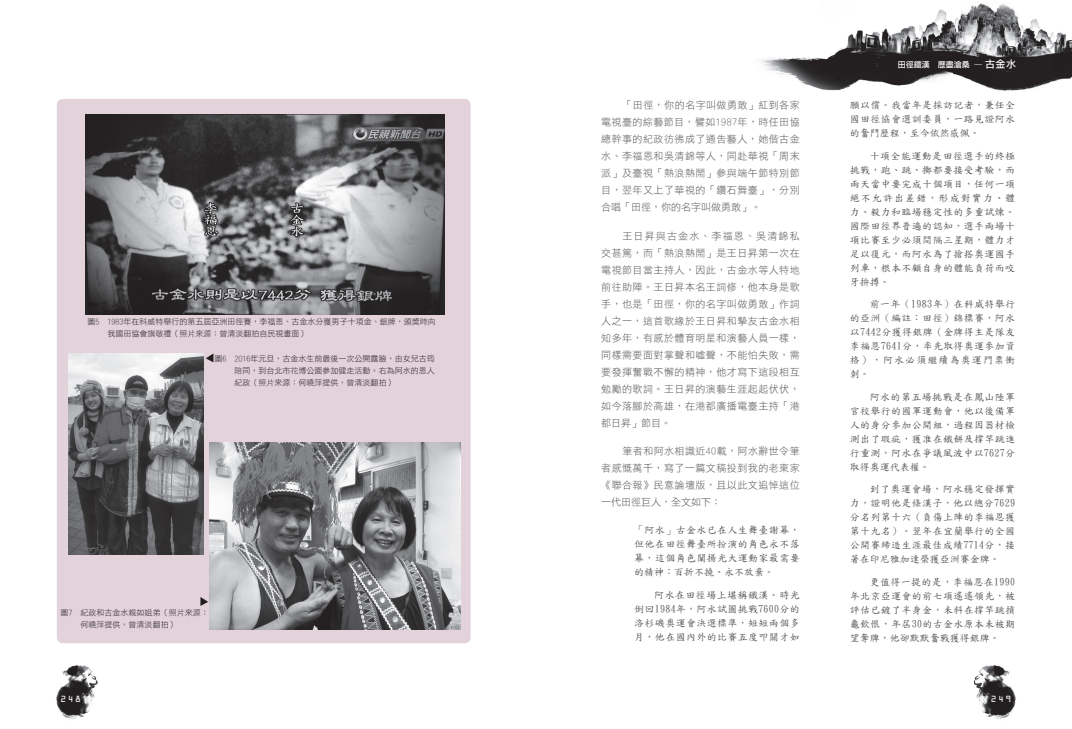
<style>
.page{position:relative;width:1072px;height:729px;background:#fff}
.page>*{position:absolute;margin:0;border:0;box-sizing:border-box;transform-origin:0 0}
.t1{font:10px/14px "DF Kai Shu SB Estd BF";letter-spacing:.035em;color:#57585a;text-align:justify}
.t2{font:10px/17px "DF Hei Lt HK BF";letter-spacing:.045em;color:#57585a;text-align:justify}
.t3{font:8px/12px "DF Hei Lt HK BF";color:#231f20}
.t4{font:8px "DF Li Hei Md WIN BF";color:#fff}
.t5{font:8px "OCRA Std";letter-spacing:.2em;color:#fff}
.s1{font-size:10px}
</style>
<div class="page">
<div style="left:57px;top:99px;width:413px;height:544px;background:#e4d2db;border-radius:6px"></div>
<svg style="left:206px;top:353px;width:7px;height:9px"></svg>
<img style="left:85px;top:114px;width:359px;height:201px">
<img style="left:69px;top:353px;width:135px;height:201px">
<img style="left:209px;top:442px;width:251px;height:187px">
<svg style="left:200px;top:597px;width:8px;height:9px"></svg>
<img style="left:56px;top:665px;width:42px;height:54px">
<img style="left:760px;top:3px;width:311px;height:88px">
<img style="left:974px;top:665px;width:42px;height:55px">
<p class="t3" style="left:108px;top:315px;width:330px;text-indent:-20px">圖5　1983年在科威特舉行的第五屆亞洲田徑賽，李福恩、古金水分獲男子十項金、銀牌，頒獎時向我國田協會旗敬禮（照片來源：曾清淡翻拍自民視畫面）</p>
<p class="t3" style="left:234px;top:352px;width:201px;text-align:justify;text-indent:-20px">圖6　2016年元旦，古金水生前最後一次公開露臉，由女兒古筠陪同，到台北市花博公園參加健走活動。右為阿水的恩人紀政（照片來源：何曉萍提供，曾清淡翻拍）</p>
<p class="t3" style="left:81px;top:606px;width:129px;text-indent:-20px">圖7　紀政和古金水親如姐弟（照片來源：何曉萍提供，曾清淡翻拍）</p>
<p class="t5" style="left:61px;top:695px;width:22px">248</p>
<p class="t2" style="left:601px;top:97px;width:200px;text-indent:21px">「田徑，你的名字叫做勇敢」紅到各家電視臺的綜藝節目，譬如1987年，時任田協總幹事的紀政彷彿成了通告藝人，她偕古金水、李福恩和吳清錦等人，同赴華視「周末派」及臺視「熱浪熱鬧」參與端午節特別節目，翌年又上了華視的「鑽石舞臺」，分別合唱「田徑，你的名字叫做勇敢」。</p>
<p class="t2" style="left:601px;top:227px;width:200px;text-indent:21px">王日昇與古金水、李福恩、吳清錦私交甚篤，而「熱浪熱鬧」是王日昇第一次在電視節目當主持人，因此，古金水等人特地前往助陣。王日昇本名王詞修，他本身是歌手，也是「田徑，你的名字叫做勇敢」作詞人之一，這首歌緣於王日昇和摯友古金水相知多年，有感於體育明星和演藝人員一樣，同樣需要面對掌聲和噓聲，不能怕失敗，需要發揮奮戰不懈的精神，他才寫下這段相互勉勵的歌詞。王日昇的演藝生涯起起伏伏，如今落腳於高雄，在港都廣播電臺主持「港都日昇」節目。</p>
<p class="t2" style="left:601px;top:442px;width:200px;text-indent:21px">筆者和阿水相識近40載，阿水辭世令筆者感慨萬千，寫了一篇文稿投到我的老東家《聯合報》民意論壇版，且以此文追悼這位一代田徑巨人，全文如下：</p>
<p class="t1" style="left:634px;top:523px;width:167px">「阿水」古金水已在人生舞臺謝幕，但他在田徑舞臺所扮演的角色永不落幕，這個角色闡揚光大運動家最需要的精神：百折不撓、永不放棄。</p>
<p class="t1" style="left:634px;top:587px;width:172px;text-align:left;text-indent:20px">阿水在田徑場上堪稱鐵漢。時光倒回1984年，阿水試圖挑戰7600分的洛杉磯奧運會決選標準，短短兩個多月，他在國內外的比賽五度叩關才如</p>
<p class="t4" style="left:897px;top:60px;width:120px">田徑鐵漢　歷盡滄桑 --- <span class="s1">古金水</span></p>
<p class="t1" style="left:849px;top:98px;width:167px">願以償。我當年是採訪記者，兼任全國田徑協會選訓委員，一路見證阿水的奮鬥歷程，至今依然感佩。</p>
<p class="t1" style="left:849px;top:149px;width:173px;text-align:left;text-indent:20px">十項全能運動是田徑選手的終極挑戰，跑、跳、擲都要接受考驗，而兩天當中要完成十個項目，任何一項絕不允許出差錯，形成對實力、體力、毅力和臨場穩定性的多重試煉。國際田徑界普遍的認知，選手兩場十項比賽至少必須間隔三星期，體力才足以復元，而阿水為了搶搭奧運國手列車，根本不顧自身的體能負荷而咬牙拚搏。</p>
<p class="t1" style="left:849px;top:297px;width:167px;text-indent:20px">前一年（1983年）在科威特舉行的亞洲（編註：田徑）錦標賽，阿水以7442分獲得銀牌（金牌得主是隊友李福恩7641分，率先取得奧運參加資格），阿水必須繼續為奧運門票衝刺。</p>
<p class="t1" style="left:849px;top:390px;width:167px;text-indent:20px">阿水的第五場挑戰是在鳳山陸軍官校舉行的國軍運動會，他以後備軍人的身分參加公開組，過程因器材檢測出了瑕疵，獲准在鐵餅及撐竿跳進行重測，阿水在爭議風波中以7627分取得奧運代表權。</p>
<p class="t1" style="left:849px;top:482px;width:172px;text-align:left;text-indent:20px">到了奧運會場，阿水穩定發揮實力，證明他是條漢子，他以總分7629分名列第十六（負傷上陣的李福恩獲第十九名）。翌年在宜蘭舉行的全國公開賽締造生涯最佳成績7714分，接著在印尼雅加達榮獲亞洲賽金牌。</p>
<p class="t1" style="left:849px;top:575px;width:167px;text-indent:20px">更值得一提的是，李福恩在1990年北京亞運會的前七項遙遙領先，被評估已鍍了半身金，未料在撐竿跳摃龜飲恨，年屆30的古金水原本未被期望奪牌，他卻默默奮戰獲得銀牌。</p>
<p class="t5" style="left:990px;top:695px;width:22px">249</p>
</div>
